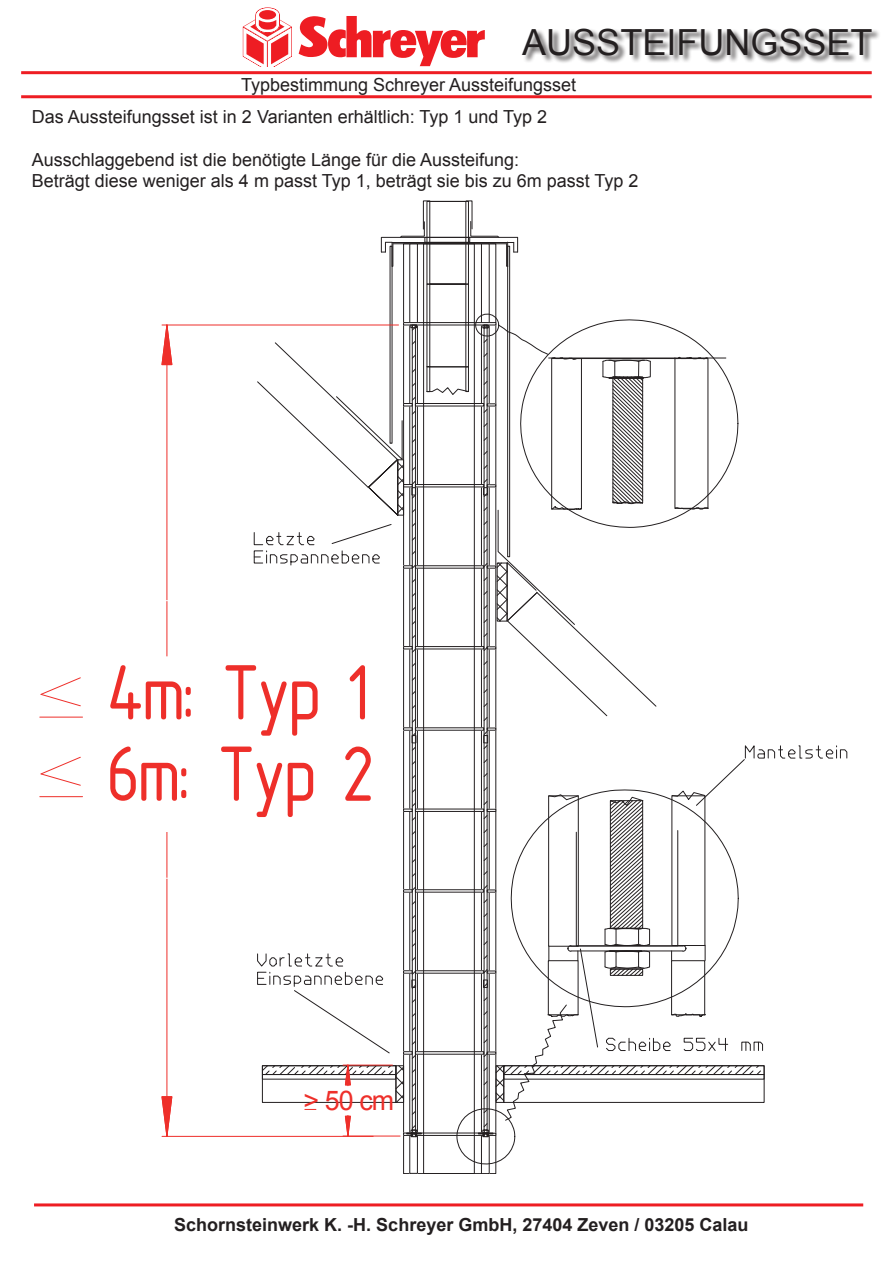
<style>
.page{position:relative;width:893px;height:1263px;background:#fff}
.page>*{position:absolute;margin:0;border:0;box-sizing:border-box;transform-origin:0 0}
.t1{font:84.15px/81.3px "ISOCPEUR";letter-spacing:-.065em;color:#ee2f2a;scale:.94 1}
.t2{font:36px "Arial";color:#231f20}
.t3{font:27.15px "Arial";color:#ee2f2a}
.t4{font:18px/21.6px "Arial";color:#231f20}
.t5{font:700 18px "Arial";color:#231f20}
</style>
<div class="page">
<hr style="left:21px;top:95px;width:851px;height:3px;background:#ee1d23">
<hr style="left:21px;top:71px;width:851px;height:3px;background:#ee1d23">
<svg style="left:299px;top:16px;width:186px;height:50px"></svg>
<svg style="left:243px;top:7px;width:49px;height:59px"></svg>
<div style="left:522px;top:28px;width:359px;height:36px;background:#231f20;opacity:.75"></div>
<hr style="left:34px;top:1203px;width:829px;height:3px;background:#ee1d23">
<div style="left:410px;top:244px;width:7px;height:929px;border:1px solid #fff"></div>
<div style="left:409px;top:243px;width:9px;height:931px;border:1px solid #231f20"></div>
<div style="left:481px;top:243px;width:8px;height:931px;border:1px solid #231f20"></div>
<div style="left:403px;top:322px;width:93px;height:3px;border:1px solid #231f20"></div>
<div style="left:415px;top:403px;width:69px;height:3px;border:1px solid #231f20"></div>
<div style="left:415px;top:484px;width:69px;height:3px;border:1px solid #231f20"></div>
<div style="left:415px;top:565px;width:69px;height:3px;border:1px solid #231f20"></div>
<div style="left:415px;top:646px;width:69px;height:3px;border:1px solid #231f20"></div>
<div style="left:415px;top:809px;width:69px;height:3px;border:1px solid #231f20"></div>
<div style="left:415px;top:889px;width:69px;height:3px;border:1px solid #231f20"></div>
<div style="left:415px;top:970px;width:69px;height:3px;border:1px solid #231f20"></div>
<div style="left:415px;top:1051px;width:69px;height:3px;border:1px solid #231f20"></div>
<div style="left:415px;top:1133px;width:69px;height:3px;border:1px solid #231f20"></div>
<div style="left:396px;top:1065px;width:8px;height:38px;border:1px solid #231f20"></div>
<div style="left:262px;top:1065px;width:134px;height:38px;border:1px solid #231f20"></div>
<div style="left:507px;top:246px;width:3px;height:311px;border:1px solid #231f20"></div>
<hr style="left:392px;top:242px;width:122px;height:1px;background:#231f20">
<hr style="left:393px;top:243px;width:114px;height:1px;background:#231f20">
<svg style="left:381px;top:237px;width:12px;height:30px"></svg>
<hr style="left:382px;top:237px;width:136px;height:1px;background:#231f20">
<div style="left:425px;top:237px;width:45px;height:6px;border:1px solid #231f20"></div>
<svg style="left:506px;top:237px;width:12px;height:30px"></svg>
<div style="left:423px;top:243px;width:52px;height:931px;border:1px solid #231f20"></div>
<div style="left:412px;top:325px;width:4px;height:805px;border:1px solid #231f20"></div>
<div style="left:427px;top:201px;width:42px;height:83px;border:1px solid #231f20"></div>
<div style="left:429px;top:201px;width:37px;height:83px;border:1px solid #231f20"></div>
<svg style="left:399px;top:200px;width:31px;height:38px"></svg>
<svg style="left:465px;top:200px;width:35px;height:38px"></svg>
<div style="left:427px;top:284px;width:42px;height:83px;border:1px solid #231f20"></div>
<div style="left:429px;top:284px;width:37px;height:83px;border:1px solid #231f20"></div>
<svg style="left:426px;top:387px;width:42px;height:8px"></svg>
<div style="left:465px;top:366px;width:4px;height:26px;border:1px solid #231f20"></div>
<svg style="left:254px;top:524px;width:138px;height:42px"></svg>
<svg style="left:257px;top:953px;width:133px;height:101px"></svg>
<svg style="left:657px;top:322px;width:82px;height:203px"></svg>
<hr style="left:549px;top:358px;width:177px;height:1px;background:#231f20">
<svg style="left:674px;top:357px;width:34px;height:1px"></svg>
<svg style="left:674px;top:507px;width:35px;height:3px"></svg>
<svg style="left:456px;top:728px;width:391px;height:445px"></svg>
<svg style="left:475px;top:311px;width:182px;height:410px"></svg>
<svg style="left:403px;top:1125px;width:19px;height:12px"></svg>
<svg style="left:412px;top:1111px;width:4px;height:3px"></svg>
<svg style="left:412px;top:1097px;width:4px;height:3px"></svg>
<svg style="left:412px;top:1083px;width:4px;height:3px"></svg>
<svg style="left:412px;top:1069px;width:4px;height:3px"></svg>
<svg style="left:403px;top:1051px;width:13px;height:7px"></svg>
<svg style="left:412px;top:1041px;width:4px;height:3px"></svg>
<svg style="left:412px;top:1027px;width:4px;height:3px"></svg>
<svg style="left:412px;top:1013px;width:4px;height:3px"></svg>
<svg style="left:412px;top:999px;width:4px;height:3px"></svg>
<svg style="left:412px;top:980px;width:4px;height:8px"></svg>
<svg style="left:403px;top:970px;width:13px;height:4px"></svg>
<svg style="left:412px;top:957px;width:4px;height:3px"></svg>
<svg style="left:412px;top:943px;width:4px;height:3px"></svg>
<svg style="left:412px;top:929px;width:4px;height:3px"></svg>
<svg style="left:412px;top:915px;width:4px;height:3px"></svg>
<svg style="left:412px;top:901px;width:4px;height:3px"></svg>
<svg style="left:403px;top:887px;width:13px;height:5px"></svg>
<svg style="left:412px;top:873px;width:4px;height:3px"></svg>
<svg style="left:412px;top:859px;width:4px;height:3px"></svg>
<svg style="left:412px;top:845px;width:4px;height:3px"></svg>
<svg style="left:412px;top:831px;width:4px;height:3px"></svg>
<svg style="left:403px;top:803px;width:13px;height:17px"></svg>
<svg style="left:412px;top:789px;width:4px;height:3px"></svg>
<svg style="left:412px;top:775px;width:4px;height:3px"></svg>
<svg style="left:412px;top:761px;width:4px;height:3px"></svg>
<svg style="left:403px;top:719px;width:13px;height:31px"></svg>
<svg style="left:412px;top:705px;width:4px;height:3px"></svg>
<svg style="left:412px;top:691px;width:4px;height:3px"></svg>
<svg style="left:412px;top:677px;width:4px;height:3px"></svg>
<svg style="left:412px;top:663px;width:4px;height:3px"></svg>
<svg style="left:403px;top:646px;width:13px;height:6px"></svg>
<svg style="left:412px;top:635px;width:4px;height:3px"></svg>
<svg style="left:412px;top:621px;width:4px;height:3px"></svg>
<svg style="left:412px;top:607px;width:4px;height:3px"></svg>
<svg style="left:412px;top:593px;width:4px;height:3px"></svg>
<svg style="left:412px;top:579px;width:4px;height:3px"></svg>
<svg style="left:403px;top:565px;width:13px;height:3px"></svg>
<svg style="left:412px;top:551px;width:4px;height:3px"></svg>
<svg style="left:412px;top:537px;width:4px;height:3px"></svg>
<svg style="left:412px;top:523px;width:4px;height:3px"></svg>
<svg style="left:257px;top:341px;width:159px;height:175px"></svg>
<svg style="left:410px;top:325px;width:7px;height:5px"></svg>
<hr style="left:343px;top:1136px;width:57px;height:1px;background:#ee2f2a">
<svg style="left:261px;top:1064px;width:143px;height:38px"></svg>
<svg style="left:345px;top:1115px;width:6px;height:21px"></svg>
<hr style="left:162px;top:325px;width:237px;height:1px;background:#ee2f2a">
<hr style="left:162px;top:1136px;width:211px;height:1px;background:#ee2f2a">
<hr style="left:167px;top:325px;width:1px;height:406px;background:#ee2f2a">
<hr style="left:167px;top:731px;width:1px;height:405px;background:#ee2f2a">
<svg style="left:161px;top:324px;width:12px;height:41px"></svg>
<svg style="left:161px;top:1096px;width:12px;height:41px"></svg>
<div style="left:125px;top:657px;width:99px;height:174px;background:#fff"></div>
<svg style="left:40px;top:677px;width:41px;height:29px"></svg>
<hr style="left:40px;top:717px;width:43px;height:1px;background:#ee2f2a">
<svg style="left:40px;top:756px;width:41px;height:30px"></svg>
<hr style="left:40px;top:796px;width:43px;height:1px;background:#ee2f2a">
<h2 class="t2" style="left:522px;top:18px;width:352px">AUSSTEIFUNGSSET</h2>
<p class="t4" style="left:241px;top:74px;width:337px">Typbestimmung Schreyer Aussteifungsset</p>
<p class="t4" style="left:32px;top:106px;width:517px">Das Aussteifungsset ist in 2 Varianten erhältlich: Typ 1 und Typ 2</p>
<p class="t4" style="left:32px;top:149px;width:608px">Ausschlaggebend ist die benötigte Länge für die Aussteifung:<br>Beträgt diese weniger als 4 m passt Typ 1, beträgt sie bis zu 6m passt Typ 2</p>
<h1 class="t1" style="left:105px;top:649px;width:289px">4m: Typ 1<br>6m: Typ 2</h1>
<h3 class="t3" style="left:303px;top:1083px;width:92px">&gt; 50 cm</h3>
<p class="t5" style="left:174px;top:1213px;width:576px">Schornsteinwerk K. -H. Schreyer GmbH, 27404 Zeven / 03205 Calau</p>
</div>
